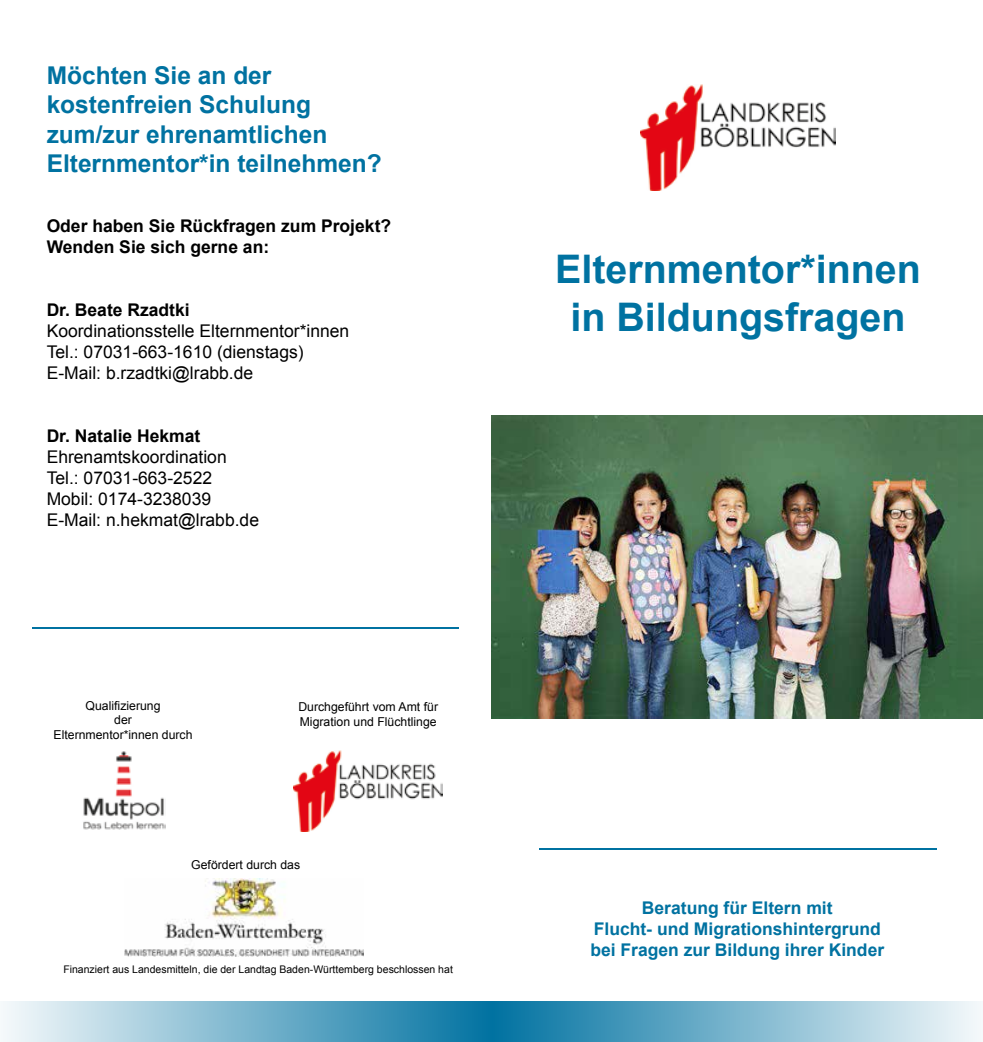
<style>
.page{position:relative;width:983px;height:1042px;background:#fff}
.page>*{position:absolute;margin:0;border:0;box-sizing:border-box;transform-origin:0 0}
.t1{font:700 39.38px/47.2px "Arial";color:#0072a1;text-align:center}
.t2{font:700 24.5px/29.4px "Arial";color:#0072a1}
.t3{font:17.5px/21px "Arial";color:#000}
.t4{font:700 17.5px/21px "Arial";color:#000}
.t5{font:700 17.5px/21px "Arial";color:#0072a1;text-align:center}
.t6{font:12.25px/14.7px "Arial";color:#000;text-align:center}
.t7{font:10.5px "Arial";color:#000}
</style>
<div class="page">
<img style="left:521px;top:416px;width:436px;height:302px">
<img style="left:491px;top:416px;width:30px;height:302px">
<img style="left:957px;top:416px;width:25px;height:302px">
<img style="left:640px;top:84px;width:195px;height:107px">
<img style="left:293px;top:751px;width:149px;height:80px">
<div style="left:492px;top:1001px;width:490px;height:41px;background:linear-gradient(to right,#0072a1,#f4f8fa)"></div>
<div style="left:0;top:1001px;width:492px;height:41px;background:linear-gradient(to right,#f6fafb,#0272a1)"></div>
<hr style="left:539px;top:848px;width:397px;height:2px;background:#0072a1">
<img style="left:83px;top:751px;width:82px;height:79px">
<img style="left:125px;top:878px;width:238px;height:78px">
<hr style="left:32px;top:627px;width:427px;height:2px;background:#0072a1">
<h2 class="t2" style="left:47px;top:61px;width:336px">Möchten Sie an der kostenfreien Schulung zum/zur ehrenamtlichen<br>Elternmentor*in teilnehmen?</h2>
<p class="t4" style="left:47px;top:216px;width:346px">Oder haben Sie Rückfragen zum Projekt?<br>Wenden Sie sich gerne an:</p>
<p class="t4" style="left:47px;top:300px;width:144px">Dr. Beate Rzadtki</p>
<p class="t3" style="left:47px;top:321px;width:304px">Koordinationsstelle Elternmentor*innen<br>Tel.: 07031-663-1610 (dienstags)<br>E-Mail: b.rzadtki@lrabb.de</p>
<p class="t4" style="left:47px;top:426px;width:155px">Dr. Natalie Hekmat</p>
<p class="t3" style="left:47px;top:447px;width:214px">Ehrenamtskoordination<br>Tel.: 07031-663-2522<br>Mobil: 0174-3238039<br>E-Mail: n.hekmat@lrabb.de</p>
<p class="t6" style="left:54px;top:698px;width:140px">Qualifizierung<br>der<br>Elternmentor*innen durch</p>
<p class="t6" style="left:298px;top:699px;width:141px;text-align:left">Durchgeführt vom Amt für<br>Migration und Flüchtlinge</p>
<p class="t6" style="left:191px;top:857px;width:110px">Gefördert durch das</p>
<p class="t7" style="left:63px;top:962px;width:391px">Finanziert aus Landesmitteln, die der Landtag Baden-Württemberg beschlossen hat</p>
<h1 class="t1" style="left:555px;top:247px;width:367px">Elternmentor*innen in Bildungsfragen</h1>
<p class="t5" style="left:590px;top:898px;width:295px">Beratung für Eltern mit<br>Flucht- und Migrationshintergrund bei Fragen zur Bildung ihrer Kinder</p>
</div>
